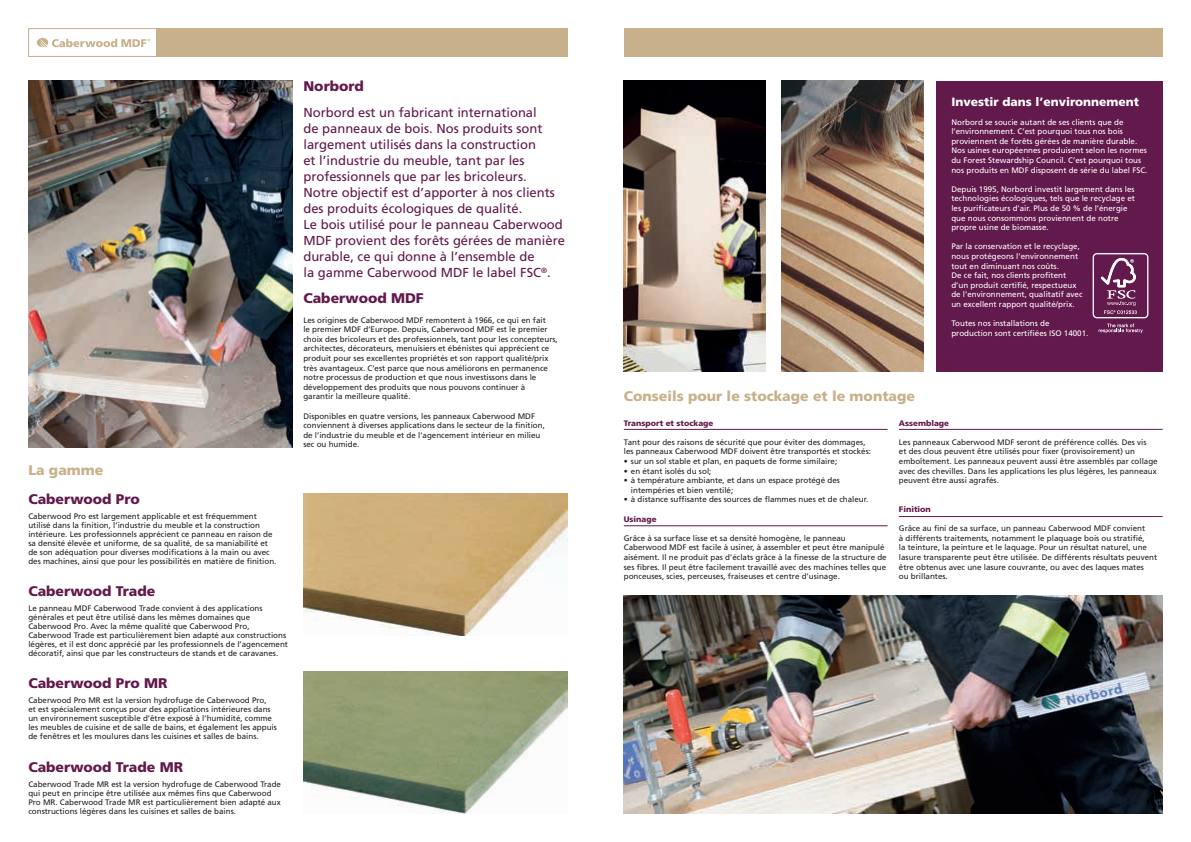
<style>
.page{position:relative;width:1191px;height:842px;background:#fff}
.page>*{position:absolute;margin:0;border:0;box-sizing:border-box;transform-origin:0 0}
.t1{font:900 14px "Frutiger LT Std";color:#62194b}
.t2{font:900 14px "Frutiger LT Std";color:#c8b08b}
.t3{font:13px/16px "Frutiger LT Std";color:#62194b}
.t4{font:900 12px "Frutiger LT Std";color:#fff}
.t5{font:8px/9.6px "Frutiger LT Std";color:#231f20}
.t6{font:8px/9.6px "Frutiger LT Std";color:#fff}
.t7{font:900 8px "Frutiger LT Std";color:#62194b}
</style>
<div class="page">
<img style="left:624px;top:595px;width:538px;height:219px">
<div style="left:156px;top:28px;width:411px;height:29px;background:#c8b08b"></div>
<div style="left:28px;top:28px;width:131px;height:29px;border:1px solid #c8b08b"></div>
<svg style="left:37px;top:38px;width:113px;height:9px"></svg>
<div style="left:624px;top:28px;width:538px;height:29px;background:#c8b08b"></div>
<img style="left:303px;top:494px;width:264px;height:141px">
<img style="left:303px;top:672px;width:264px;height:142px">
<img style="left:28px;top:81px;width:264px;height:366px">
<hr style="left:624px;top:429px;width:263px;height:1px;background:#62194b">
<hr style="left:624px;top:526px;width:263px;height:1px;background:#62194b">
<hr style="left:899px;top:429px;width:263px;height:1px;background:#62194b">
<hr style="left:899px;top:516px;width:263px;height:1px;background:#62194b">
<img style="left:781px;top:81px;width:142px;height:290px">
<img style="left:624px;top:81px;width:141px;height:290px">
<div style="left:935px;top:81px;width:227px;height:290px;background:#62194b"></div>
<svg style="left:1092px;top:253px;width:56px;height:65px"></svg>
<svg style="left:1098px;top:324px;width:44px;height:9px"></svg>
<h1 class="t2" style="left:28px;top:462px;width:77px">La gamme</h1>
<h1 class="t1" style="left:28px;top:490px;width:113px">Caberwood Pro</h1>
<p class="t5" style="left:28px;top:511px;width:250px;line-height:9px">Caberwood Pro est largement applicable et est fréquemment utilisé dans la finition, l’industrie du meuble et la construction intérieure. Les professionnels apprécient ce panneau en raison de sa densité élevée et uniforme, de sa qualité, de sa maniabilité et de son adéquation pour diverses modifications à la main ou avec des machines, ainsi que pour les possibilités en matière de finition.</p>
<h1 class="t1" style="left:28px;top:583px;width:128px">Caberwood Trade</h1>
<p class="t5" style="left:28px;top:604px;width:261px;line-height:9px">Le panneau MDF Caberwood Trade convient à des applications générales et peut être utilisé dans les mêmes domaines que Caberwood Pro. Avec la même qualité que Caberwood Pro, Caberwood Trade est particulièrement bien adapté aux constructions légères, et il est donc apprécié par les professionnels de l’agencement décoratif, ainsi que par les constructeurs de stands et de caravanes.</p>
<h1 class="t1" style="left:28px;top:675px;width:141px">Caberwood Pro MR</h1>
<p class="t5" style="left:28px;top:696px;width:250px;line-height:9px">Caberwood Pro MR est la version hydrofuge de Caberwood Pro,<br>et est spécialement conçus pour des applications intérieures dans un environnement susceptible d’être exposé à l’humidité, comme les meubles de cuisine et de salle de bains, et également les appuis de fenêtres et les moulures dans les cuisines et salles de bains.</p>
<h1 class="t1" style="left:28px;top:758px;width:156px">Caberwood Trade MR</h1>
<p class="t5" style="left:28px;top:779px;width:254px;line-height:9px">Caberwood Trade MR est la version hydrofuge de Caberwood Trade qui peut en principe être utilisée aux mêmes fins que Caberwood Pro MR. Caberwood Trade MR est particulièrement bien adapté aux constructions légères dans les cuisines et salles de bains.</p>
<h1 class="t1" style="left:303px;top:78px;width:62px">Norbord</h1>
<p class="t3" style="left:303px;top:104px;width:263px">Norbord est un fabricant international<br>de panneaux de bois. Nos produits sont largement utilisés dans la construction<br>et l’industrie du meuble, tant par les professionnels que par les bricoleurs.<br>Notre objectif est d’apporter à nos clients des produits écologiques de qualité.<br>Le bois utilisé pour le panneau Caberwood MDF provient des forêts gérées de manière durable, ce qui donne à l’ensemble de<br>la gamme Caberwood MDF le label FSC<sup>®</sup>.</p>
<h1 class="t1" style="left:303px;top:290px;width:122px">Caberwood MDF</h1>
<p class="t5" style="left:303px;top:315px;width:256px">Les origines de Caberwood MDF remontent à 1966, ce qui en fait<br>le premier MDF d’Europe. Depuis, Caberwood MDF est le premier choix des bricoleurs et des professionnels, tant pour les concepteurs, architectes, décorateurs, menuisiers et ébénistes qui apprécient ce produit pour ses excellentes propriétés et son rapport qualité/prix très avantageux. C’est parce que nous améliorons en permanence notre processus de production et que nous investissons dans le développement des produits que nous pouvons continuer à<br>garantir la meilleure qualité.</p>
<p class="t5" style="left:303px;top:411px;width:243px">Disponibles en quatre versions, les panneaux Caberwood MDF conviennent à diverses applications dans le secteur de la finition, de l’industrie du meuble et de l’agencement intérieur en milieu sec ou humide.</p>
<p class="t7" style="left:624px;top:418px;width:91px">Transport et stockage</p>
<h3 class="t4" style="left:951px;top:95px;width:189px">Investir dans l’environnement</h3>
<p class="t6" style="left:951px;top:117px;width:198px">Norbord se soucie autant de ses clients que de l’environnement. C’est pourquoi tous nos bois proviennent de forêts gérées de manière durable.<br>Nos usines européennes produisent selon les normes du Forest Stewardship Council. C’est pourquoi tous nos produits en MDF disposent de série du label FSC.</p>
<p class="t6" style="left:951px;top:184px;width:185px">Depuis 1995, Norbord investit largement dans les technologies écologiques, tels que le recyclage et les purificateurs d’air. Plus de 50 % de l’énergie que nous consommons proviennent de notre propre usine de biomasse.</p>
<p class="t6" style="left:951px;top:242px;width:133px">Par la conservation et le recyclage, nous protégeons l’environnement tout en diminuant nos coûts.<br>De ce fait, nos clients profitent d’un produit certifié, respectueux de l’environnement, qualitatif avec un excellent rapport qualité/prix.</p>
<p class="t6" style="left:951px;top:319px;width:138px">Toutes nos installations de production sont certifiées ISO 14001.</p>
<h1 class="t2" style="left:624px;top:388px;width:293px">Conseils pour le stockage et le montage</h1>
<p class="t7" style="left:899px;top:418px;width:52px">Assemblage</p>
<p class="t5" style="left:899px;top:437px;width:260px">Les panneaux Caberwood MDF seront de préférence collés. Des vis<br>et des clous peuvent être utilisés pour fixer (provisoirement) un emboîtement. Les panneaux peuvent aussi être assemblés par collage avec des chevilles. Dans les applications les plus légères, les panneaux peuvent être aussi agrafés.</p>
<p class="t7" style="left:899px;top:504px;width:34px">Finition</p>
<p class="t5" style="left:899px;top:524px;width:260px">Grâce au fini de sa surface, un panneau Caberwood MDF convient<br>à différents traitements, notamment le plaquage bois ou stratifié,<br>la teinture, la peinture et le laquage. Pour un résultat naturel, une lasure transparente peut être utilisée. De différents résultats peuvent être obtenus avec une lasure couvrante, ou avec des laques mates<br>ou brillantes.</p>
<p class="t5" style="left:624px;top:437px;width:249px">Tant pour des raisons de sécurité que pour éviter des dommages, les panneaux Caberwood MDF doivent être transportés et stockés:</p>
<p class="t5" style="left:624px;top:456px;width:215px">• sur un sol stable et plan, en paquets de forme similaire;</p>
<p class="t5" style="left:624px;top:466px;width:89px">• en étant isolés du sol;</p>
<p class="t5" style="left:631px;top:476px;width:210px;text-indent:-7px">• à température ambiante, et dans un espace protégé des intempéries et bien ventilé;</p>
<p class="t5" style="left:624px;top:495px;width:246px">• à distance suffisante des sources de flammes nues et de chaleur.</p>
<p class="t7" style="left:624px;top:514px;width:34px">Usinage</p>
<p class="t5" style="left:624px;top:533px;width:264px">Grâce à sa surface lisse et sa densité homogène, le panneau Caberwood MDF est facile à usiner, à assembler et peut être manipulé aisément. Il ne produit pas d’éclats grâce à la finesse de la structure de ses fibres. Il peut être facilement travaillé avec des machines telles que ponceuses, scies, perceuses, fraiseuses et centre d’usinage.</p>
</div>
